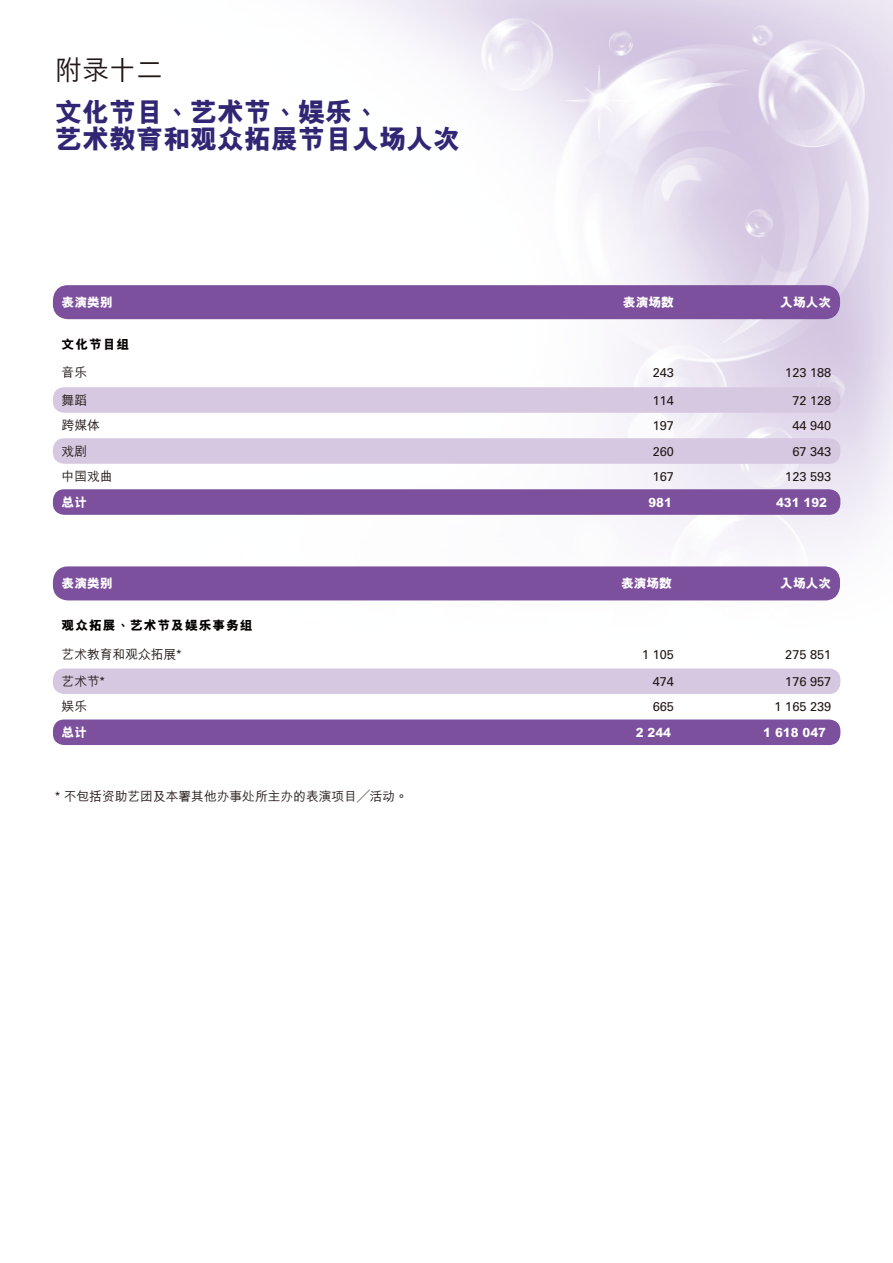
<style>
.page{position:relative;width:893px;height:1263px;background:#fff}
.page>*{position:absolute;margin:0;border:0;box-sizing:border-box;transform-origin:0 0}
.t1{font:800 27px/27px "M Hei HKS";color:#302674}
.t2{font:500 27px "M Hei HKS";color:#221815}
.t3{font:12.75px "Univers LT Std";color:#221815}
.t4{font:500 12.75px "M Hei HKS";color:#221815}
.t5{font:800 12.75px "M Hei HKS";color:#fff}
.t6{font:800 12.75px "M Hei HKS";letter-spacing:.075em;color:#040000}
</style>
<div class="page">
<img style="left:52px;top:0;width:841px;height:680px">
<div style="left:53px;top:387px;width:787px;height:26px;background:#d7c8e2;border-radius:11px"></div>
<div style="left:53px;top:438px;width:787px;height:26px;background:#d7c8e2;border-radius:11px"></div>
<div style="left:53px;top:489px;width:787px;height:26px;background:#7c509d;border-radius:11px"></div>
<div style="left:53px;top:668px;width:787px;height:26px;background:#d7c8e2;border-radius:11px"></div>
<div style="left:53px;top:719px;width:787px;height:26px;background:#7c509d;border-radius:11px"></div>
<div style="left:53px;top:285px;width:787px;height:34px;background:#7c509d;border-radius:15px"></div>
<div style="left:53px;top:566px;width:787px;height:34px;background:#7c509d;border-radius:15px"></div>
<h1 class="t2" style="left:55px;top:50px;width:109px">附錄十二</h1>
<h1 class="t1" style="left:55px;top:99px;width:406px">文化節目、藝術節、娛樂、<br>藝術教育和觀眾拓展節目入場人次</h1>
<p class="t5" style="left:62px;top:294px;width:52px">表演類別</p>
<p class="t5" style="left:623px;top:294px;width:52px">表演場數</p>
<p class="t5" style="left:780px;top:294px;width:52px">入場人次</p>
<p class="t6" style="left:62px;top:336px;width:69px">文化節目組</p>
<p class="t4" style="left:62px;top:363px;width:27px">音樂</p>
<p class="t3" style="left:653px;top:365px;width:23px">243</p>
<p class="t3" style="left:785px;top:365px;width:48px">123 188</p>
<p class="t4" style="left:62px;top:391px;width:27px">舞蹈</p>
<p class="t3" style="left:653px;top:392px;width:23px">114</p>
<p class="t3" style="left:792px;top:392px;width:40px">72 128</p>
<p class="t4" style="left:62px;top:416px;width:40px">跨媒體</p>
<p class="t3" style="left:653px;top:418px;width:23px">197</p>
<p class="t3" style="left:792px;top:418px;width:40px">44 940</p>
<p class="t4" style="left:62px;top:442px;width:27px">戲劇</p>
<p class="t3" style="left:653px;top:444px;width:23px">260</p>
<p class="t3" style="left:792px;top:444px;width:40px">67 343</p>
<p class="t4" style="left:62px;top:467px;width:52px">中國戲曲</p>
<p class="t3" style="left:653px;top:469px;width:23px">167</p>
<p class="t3" style="left:785px;top:469px;width:48px">123 593</p>
<p class="t5" style="left:62px;top:493px;width:27px">總計</p>
<p class="t5" style="left:648px;top:493px;width:25px">981</p>
<p class="t5" style="left:776px;top:493px;width:52px">431 192</p>
<p class="t5" style="left:62px;top:575px;width:52px">表演類別</p>
<p class="t5" style="left:621px;top:575px;width:52px">表演場數</p>
<p class="t5" style="left:780px;top:575px;width:52px">入場人次</p>
<p class="t6" style="left:62px;top:617px;width:192px">觀眾拓展、藝術節及娛樂事務組</p>
<p class="t4" style="left:62px;top:645px;width:121px">藝術教育和觀眾拓展*</p>
<p class="t3" style="left:642px;top:646px;width:33px">1 105</p>
<p class="t3" style="left:785px;top:646px;width:48px">275 851</p>
<p class="t4" style="left:62px;top:672px;width:45px">藝術節*</p>
<p class="t3" style="left:653px;top:674px;width:23px">474</p>
<p class="t3" style="left:785px;top:674px;width:48px">176 957</p>
<p class="t4" style="left:62px;top:697px;width:27px">娛樂</p>
<p class="t3" style="left:653px;top:699px;width:23px">665</p>
<p class="t3" style="left:775px;top:699px;width:58px">1 165 239</p>
<p class="t5" style="left:62px;top:724px;width:27px">總計</p>
<p class="t5" style="left:636px;top:724px;width:37px">2 244</p>
<p class="t5" style="left:763px;top:724px;width:64px">1 618 047</p>
<p class="t4" style="left:55px;top:787px;width:354px">* 不包括資助藝團及本署其他辦事處所主辦的表演項目／活動。</p>
</div>
